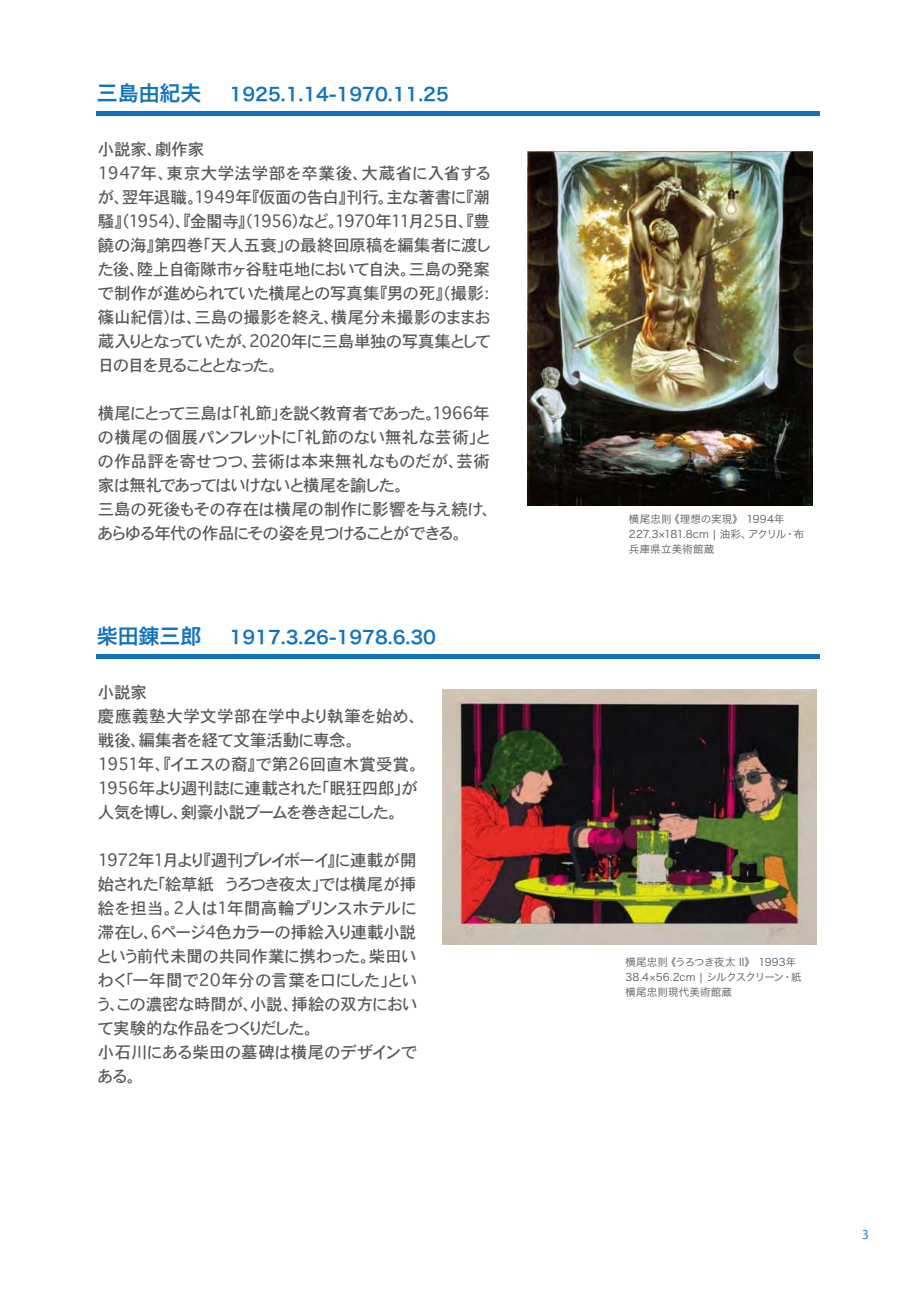
<style>
.page{position:relative;width:919px;height:1289px;background:#fff}
.page>*{position:absolute;margin:0;border:0;box-sizing:border-box;transform-origin:0 0}
.t1{font:18px "Hira Kaku Pro N W6";color:#1074bc}
.t2{font:16.5px/24px "Osaka";letter-spacing:-.005em;color:#57585a}
.t3{font:12px "Koz Go Pro";color:#1074bc}
.t4{font:10.5px/15px "Hira Kaku Pro W3";letter-spacing:.015em;color:#57585a}
.s1{font-size:21px}
</style>
<div class="page">
<hr style="left:97px;top:112px;width:723px;height:4px;background:#1074bc">
<img style="left:527px;top:152px;width:285px;height:353px">
<hr style="left:97px;top:654px;width:723px;height:4px;background:#1074bc">
<img style="left:442px;top:689px;width:374px;height:255px">
<p class="t1" style="left:97px;top:78px;width:353px"><span class="s1">三島由紀夫　</span> 1925.1.14-1970.11.25</p>
<p class="t2" style="left:98px;top:137px;width:394px">小説家、劇作家<br>1947年、東京大学法学部を卒業後、大蔵省に入省するが、翌年退職。1949年『仮面の告白』刊行。主な著書に『潮騒』（1954）、『金閣寺』（1956）など。1970年11月25日、『豊饒の海』第四巻「天人五衰」の最終回原稿を編集者に渡した後、陸上自衛隊市ヶ谷駐屯地において自決。三島の発案で制作が進められていた横尾との写真集『男の死』（撮影：篠山紀信）は、三島の撮影を終え、横尾分未撮影のままお蔵入りとなっていたが、2020年に三島単独の写真集として日の目を見ることとなった。</p>
<p class="t2" style="left:98px;top:401px;width:396px">横尾にとって三島は「礼節」を説く教育者であった。1966年の横尾の個展パンフレットに「礼節のない無礼な芸術」との作品評を寄せつつ、芸術は本来無礼なものだが、芸術家は無礼であってはいけないと横尾を諭した。<br>三島の死後もその存在は横尾の制作に影響を与え続け、あらゆる年代の作品にその姿を見つけることができる。</p>
<p class="t1" style="left:97px;top:620px;width:341px"><span class="s1">柴田錬三郎　</span> 1917.3.26-1978.6.30</p>
<p class="t2" style="left:98px;top:679px;width:324px">小説家<br>慶應義塾大学文学部在学中より執筆を始め、戦後、編集者を経て文筆活動に専念。<br>1951年、『イエスの裔』で第26回直木賞受賞。<br>1956年より週刊誌に連載された「眠狂四郎」が人気を博し、剣豪小説ブームを巻き起こした。</p>
<p class="t2" style="left:98px;top:847px;width:321px">1972年1月より『週刊プレイボーイ』に連載が開始された「絵草紙 うろつき夜太」では横尾が挿絵を担当。2人は1年間高輪プリンスホテルに滞在し、6ページ4色カラーの挿絵入り連載小説という前代未聞の共同作業に携わった。柴田いわく「一年間で20年分の言葉を口にした」という、この濃密な時間が、小説、挿絵の双方において実験的な作品をつくりだした。<br>小石川にある柴田の墓碑は横尾のデザインである。</p>
<p class="t4" style="left:629px;top:510px;width:177px">横尾忠則《理想の実現》 1994年<br>227.3×181.8cm | 油彩、アクリル・布兵庫県立美術館蔵</p>
<p class="t4" style="left:625px;top:953px;width:178px">横尾忠則《うろつき夜太 II》 1993年<br>38.4×56.2cm | シルクスクリーン・紙横尾忠則現代美術館蔵</p>
<p class="t3" style="left:862px;top:1226px;width:8px">3</p>
</div>
